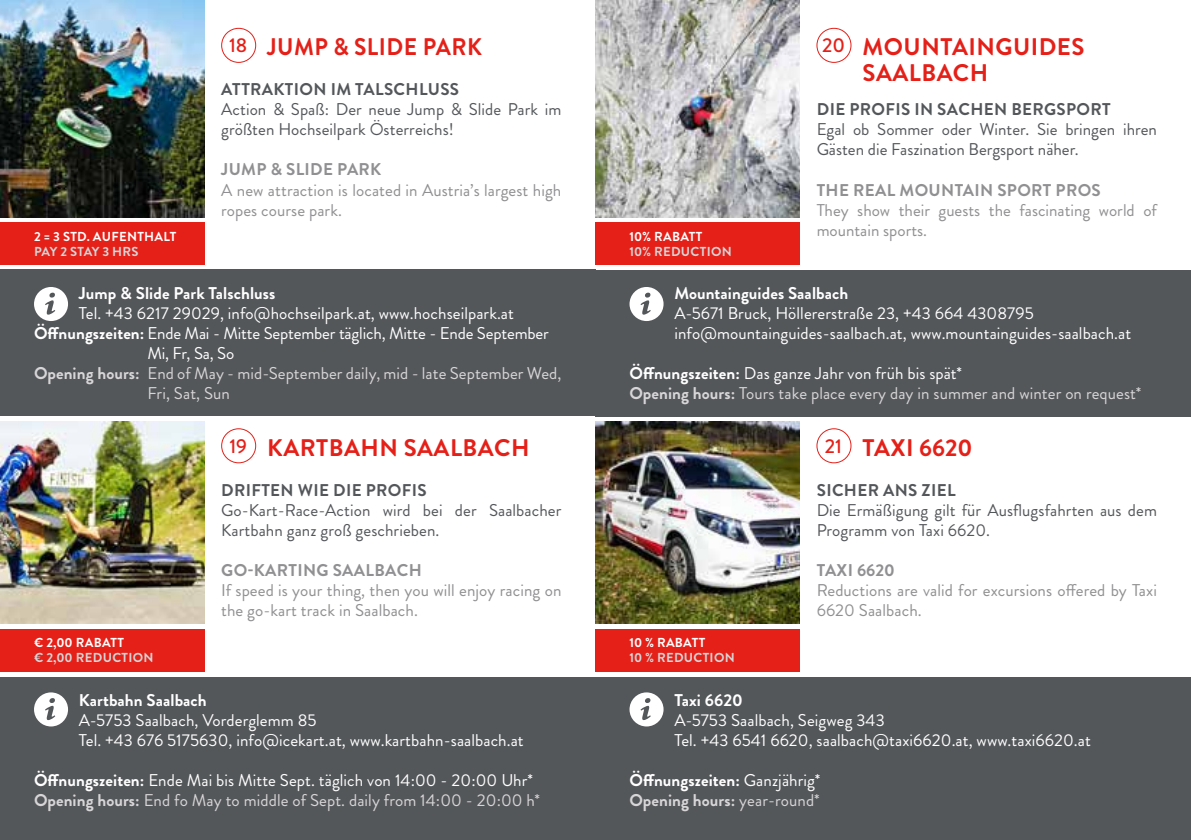
<style>
.page{position:relative;width:1191px;height:840px;background:#fff}
.page>*{position:absolute;margin:0;border:0;box-sizing:border-box;transform-origin:0 0}
.t1{font:700 24px/26px "Brandon Grotesque";letter-spacing:.02em;color:#e42018}
.t2{font:700 24px "Brandon Grotesque";letter-spacing:.02em;color:#e42018;scale:.95 1}
.t3{font:700 24px "Brandon Grotesque";color:#e42018}
.t4{font:500 20px "Brandon Grotesque";color:#e42018}
.t5{font:17px/20px "Brandon Grotesque";letter-spacing:.005em;color:#fff}
.t6{font:17px/20px "Brandon Grotesque";letter-spacing:.005em;color:#54575a}
.t7{font:17px/20px "Brandon Grotesque";letter-spacing:.005em;color:#908f91}
.t8{font:17px/20px "Brandon Grotesque";letter-spacing:.005em;color:#d7d5d7}
.t9{font:700 17px/20px "Brandon Grotesque";letter-spacing:.005em;color:#fff}
.t10{font:700 17px "Brandon Grotesque";letter-spacing:.02em;color:#54575a}
.t11{font:700 17px "Brandon Grotesque";letter-spacing:.02em;color:#908f91}
.t12{font:700 17px "Brandon Grotesque";color:#908f91}
.t13{font:700 13px "Brandon Grotesque";letter-spacing:.025em;color:#fff}
.t14{font:700 13px "Brandon Grotesque";letter-spacing:.025em;color:#d7d5d7}
.t15{font:700 13px "Brandon Grotesque";letter-spacing:-.02em;color:#d7d5d7}
.s1{font-weight:700}
.s2{font-weight:700;color:#fff}
.s3{color:#fff}
.s4{font-weight:700;color:#d7d5d7}
.s5{color:#d7d5d7}
.s6{font-weight:400}
.s7{font-weight:400;color:#d7d5d7}
</style>
<div class="page">
<img style="left:595px;top:421px;width:204px;height:201px">
<div style="left:595px;top:676px;width:596px;height:163px;background:#54575a"></div>
<div style="left:595px;top:628px;width:204px;height:42px;background:#e42018"></div>
<svg style="left:629px;top:692px;width:34px;height:34px"></svg>
<div style="left:816px;top:428px;width:35px;height:35px;border:1px solid #e42018;border-radius:50%"></div>
<img style="left:595px;top:0;width:204px;height:217px">
<div style="left:595px;top:270px;width:596px;height:146px;background:#54575a"></div>
<svg style="left:629px;top:287px;width:34px;height:34px"></svg>
<div style="left:595px;top:223px;width:204px;height:42px;background:#e42018"></div>
<div style="left:816px;top:28px;width:35px;height:35px;border:1px solid #e42018;border-radius:50%"></div>
<img style="left:0;top:421px;width:204px;height:202px">
<img style="left:0;top:0;width:204px;height:217px">
<div style="left:0;top:676px;width:595px;height:163px;background:#54575a"></div>
<div style="left:0;top:270px;width:595px;height:146px;background:#54575a"></div>
<svg style="left:34px;top:287px;width:34px;height:34px"></svg>
<div style="left:0;top:223px;width:204px;height:42px;background:#e42018"></div>
<div style="left:0;top:628px;width:204px;height:42px;background:#e42018"></div>
<svg style="left:34px;top:692px;width:34px;height:34px"></svg>
<div style="left:221px;top:28px;width:35px;height:35px;border:1px solid #e42018;border-radius:50%"></div>
<div style="left:221px;top:428px;width:35px;height:35px;border:1px solid #e42018;border-radius:50%"></div>
<p class="t4" style="left:229px;top:31px;width:20px">18</p>
<h1 class="t2" style="left:267px;top:30px;width:228px">JUMP &amp; SLIDE PARK</h1>
<p class="t4" style="left:822px;top:31px;width:24px">20</p>
<h1 class="t1" style="left:862px;top:34px;width:223px">MOUNTAINGUIDES<br>SAALBACH</h1>
<p class="t13" style="left:34px;top:227px;width:144px">2 = 3 STD. AUFENTHALT</p>
<p class="t15" style="left:34px;top:242px;width:106px">PAY 2 STAY 3 HRS</p>
<p class="t10" style="left:221px;top:78px;width:239px">ATTRAKTION IM TALSCHLUSS</p>
<p class="t6" style="left:221px;top:100px;width:342px">Action &amp; Spaß: Der neue Jump &amp; Slide Park im größten Hochseilpark Österreichs!</p>
<p class="t11" style="left:221px;top:158px;width:162px">JUMP &amp; SLIDE PARK</p>
<p class="t7" style="left:221px;top:180px;width:342px">A new attraction is located in Austria’s largest high ropes course park.</p>
<p class="t13" style="left:629px;top:227px;width:74px">10% RABATT</p>
<p class="t14" style="left:629px;top:242px;width:104px">10% REDUCTION</p>
<p class="t10" style="left:816px;top:98px;width:295px">DIE PROFIS IN SACHEN BERGSPORT</p>
<p class="t6" style="left:816px;top:120px;width:342px">Egal ob Sommer oder Winter. Sie bringen ihren<br>Gästen die Faszination Bergsport näher.</p>
<p class="t11" style="left:816px;top:178px;width:285px">THE REAL MOUNTAIN SPORT PROS</p>
<p class="t7" style="left:816px;top:200px;width:342px">They show their guests the fascinating world of mountain sports.</p>
<p class="t9" style="left:79px;top:283px;width:198px">Jump &amp; Slide Park Talschluss</p>
<p class="t5" style="left:79px;top:303px;width:436px">Tel. +43 6217 29029, info@hochseilpark.at, www.hochseilpark.at</p>
<p class="t5" style="left:34px;top:323px;width:516px"><span class="s1">Öffnungszeiten:</span> Ende Mai - Mitte September täglich, Mitte - Ende September</p>
<p class="t5" style="left:147px;top:343px;width:88px">Mi, Fr, Sa, So</p>
<p class="t8" style="left:34px;top:363px;width:529px"><span class="s1">Opening hours:</span> End of May - mid-September daily, mid - late September Wed,</p>
<p class="t8" style="left:147px;top:383px;width:84px">Fri, Sat, Sun</p>
<p class="t9" style="left:674px;top:283px;width:175px">Mountainguides Saalbach</p>
<p class="t5" style="left:674px;top:303px;width:458px">A-5671 Bruck, Höllererstraße 23, +43 664 4308795 info@mountainguides-saalbach.at, www.mountainguides-saalbach.at</p>
<p class="t8" style="left:629px;top:363px;width:513px"><span class="s2">Öffnungszeiten:</span> <span class="s3">Das ganze Jahr von früh bis spät*<br></span><span class="s1">Opening hours:</span> Tours take place every day in summer and winter on request*</p>
<p class="t4" style="left:229px;top:431px;width:19px">19</p>
<p class="t10" style="left:221px;top:478px;width:207px">DRIFTEN WIE DIE PROFIS</p>
<p class="t6" style="left:221px;top:500px;width:342px">Go-Kart-Race-Action wird bei der Saalbacher<br>Kartbahn ganz groß geschrieben.</p>
<p class="t11" style="left:221px;top:558px;width:202px">GO-KARTING SAALBACH</p>
<p class="t7" style="left:221px;top:580px;width:342px">If speed is your thing, then you will enjoy racing on the go-kart track in Saalbach.</p>
<h1 class="t1" style="left:267px;top:434px;width:264px">KARTBAHN SAALBACH</h1>
<p class="t4" style="left:825px;top:431px;width:19px">21</p>
<h1 class="t3" style="left:862px;top:430px;width:112px">TAXI 6620</h1>
<p class="t10" style="left:816px;top:478px;width:140px">SICHER ANS ZIEL</p>
<p class="t6" style="left:816px;top:500px;width:342px">Die Ermäßigung gilt für Ausflugsfahrten aus dem<br>Programm von Taxi 6620.</p>
<p class="t12" style="left:816px;top:558px;width:79px">TAXI 6620</p>
<p class="t7" style="left:816px;top:580px;width:342px">Reductions are valid for excursions offered by Taxi<br>6620 Saalbach.</p>
<p class="t13" style="left:34px;top:632px;width:92px">€ 2,00 RABATT</p>
<p class="t14" style="left:34px;top:648px;width:121px">€ 2,00 REDUCTION</p>
<p class="t13" style="left:629px;top:632px;width:77px">10 % RABATT</p>
<p class="t14" style="left:629px;top:648px;width:107px">10 % REDUCTION</p>
<p class="t9" style="left:79px;top:690px;width:129px">Kartbahn Saalbach</p>
<p class="t5" style="left:79px;top:710px;width:446px">A-5753 Saalbach, Vorderglemm 85<br>Tel. +43 676 5175630, info@icekart.at, www.kartbahn-saalbach.at</p>
<p class="t5" style="left:34px;top:770px;width:507px"><span class="s1">Öffnungszeiten:</span> Ende Mai bis Mitte Sept. täglich von 14:00 - 20:00 Uhr*<br><span class="s4">Opening hours:</span> <span class="s5">End fo May to middle of Sept. daily from 14:00 - 20:00 h*</span></p>
<p class="t9" style="left:674px;top:690px;width:70px">Taxi 6620</p>
<p class="t5" style="left:674px;top:710px;width:418px">A-5753 Saalbach, Seigweg 343<br>Tel. +43 6541 6620, saalbach@taxi6620.at, www.taxi6620.at</p>
<p class="t9" style="left:629px;top:770px;width:192px">Öffnungszeiten: <span class="s6">Ganzjährig*<br></span><span class="s5">Opening hours:</span> <span class="s7">year-round*</span></p>
</div>
